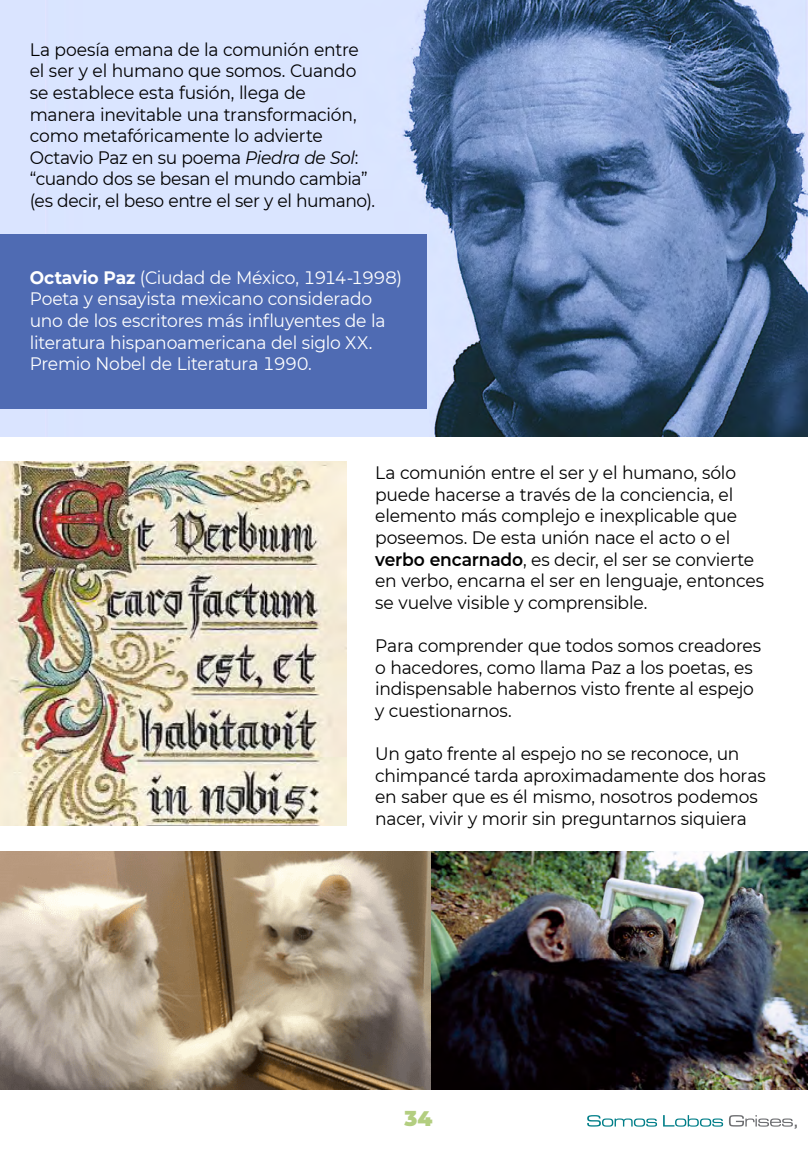
<style>
.page{position:relative;width:808px;height:1149px;background:#fff}
.page>*{position:absolute;margin:0;border:0;box-sizing:border-box;transform-origin:0 0}
.t1{font:900 21px "Montserrat";color:#b3ce80}
.t2{font:18px/21.6px "Montserrat";letter-spacing:-.015em;color:#000;scale:.95 1}
.t3{font:18px/21.6px "Montserrat";letter-spacing:-.015em;color:#fff;scale:.95 1}
.s1{font-style:italic}
.s2{font-weight:700}
.s3{font-weight:600}
</style>
<div class="page">
<svg style="left:587px;top:1115px;width:70px;height:11px"></svg>
<svg style="left:663px;top:1115px;width:60px;height:11px"></svg>
<svg style="left:729px;top:1115px;width:68px;height:13px"></svg>
<div style="left:0;top:0;width:808px;height:436px;background:#dae4ff"></div>
<img style="left:46px;top:0;width:762px;height:436px">
<div style="left:0;top:234px;width:427px;height:174px;background:#4f6bb3"></div>
<img style="left:0;top:851px;width:431px;height:238px">
<img style="left:431px;top:851px;width:377px;height:238px">
<img style="left:0;top:461px;width:346px;height:364px">
<p class="t2" style="left:30px;top:38px;width:365px">La poesía emana de la comunión entre el ser y el humano que somos. Cuando se establece esta fusión, llega de manera inevitable una transformación, como metafóricamente lo advierte Octavio Paz en su poema <span class="s1">Piedra de Sol</span>: “cuando dos se besan el mundo cambia” (es decir, el beso entre el ser y el humano).</p>
<p class="t3" style="left:30px;top:266px;width:393px"><span class="s2">Octavio Paz</span> (Ciudad de México, 1914-1998)<br>Poeta y ensayista mexicano considerado uno de los escritores más influyentes de la literatura hispanoamericana del siglo XX.<br>Premio Nobel de Literatura 1990.</p>
<p class="t2" style="left:375px;top:461px;width:411px">La comunión entre el ser y el humano, sólo puede hacerse a través de la conciencia, el elemento más complejo e inexplicable que poseemos. De esta unión nace el acto o el <span class="s3">verbo encarnado</span>, es decir, el ser se convierte en verbo, encarna el ser en lenguaje, entonces se vuelve visible y comprensible.</p>
<p class="t2" style="left:375px;top:634px;width:408px">Para comprender que todos somos creadores o hacedores, como llama Paz a los poetas, es indispensable habernos visto frente al espejo y cuestionarnos.</p>
<p class="t2" style="left:375px;top:742px;width:413px">Un gato frente al espejo no se reconoce, un chimpancé tarda aproximadamente dos horas en saber que es él mismo, nosotros podemos nacer, vivir y morir sin preguntarnos siquiera</p>
<p class="t1" style="left:404px;top:1102px;width:29px">34</p>
</div>
